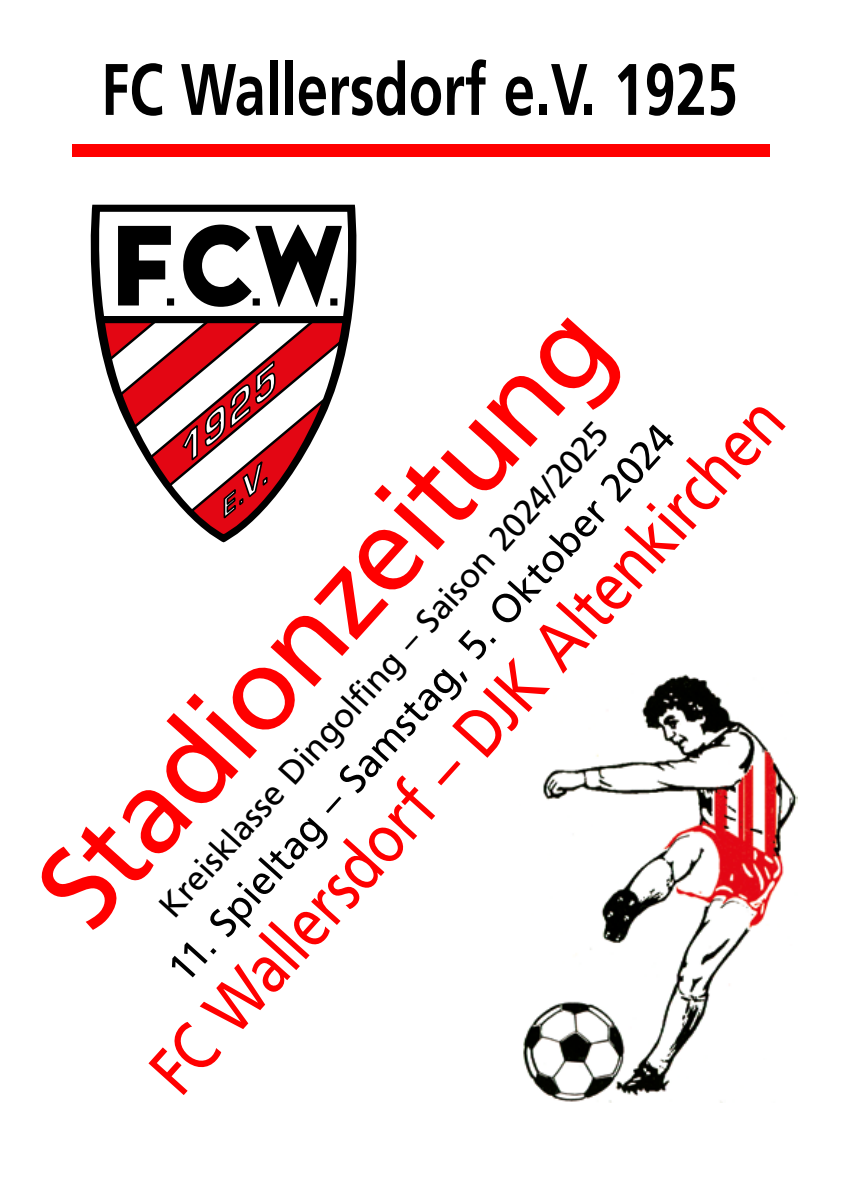
<style>
.page{position:relative;width:842px;height:1191px;background:#fff}
.page>*{position:absolute;margin:0;border:0;box-sizing:border-box;transform-origin:0 0}
.t1{font:116px "Frutiger LT Pro";color:#f00}
.t2{font:700 72.8px "Frutiger LT Pro";color:#000;scale:.77 1}
.t3{font:68px "Frutiger LT Pro";color:#f00;scale:.85 1}
.t4{font:40px "Frutiger LT Pro";color:#000}
.t5{font:34px "Frutiger LT Pro";color:#000}
</style>
<div class="page">
<img style="left:523px;top:674px;width:274px;height:428px">
<div style="left:73px;top:144px;width:697px;height:13px;background:#f00"></div>
<svg style="left:90px;top:205px;width:267px;height:337px"></svg>
<svg style="left:102px;top:319px;width:244px;height:220px"></svg>
<h2 class="t2" style="left:101px;top:47px;width:828px">FC Wallersdorf e.V. 1925</h2>
<h1 class="t1" style="left:10px;top:863px;width:790px;rotate:-48deg">Stadionzeitung</h1>
<h3 class="t3" style="left:133px;top:1056px;width:1071px;rotate:-48deg">FC Wallersdorf – DJK Altenkirchen</h3>
<p class="t5" style="left:151px;top:899px;width:654px;rotate:-48deg">Kreisklasse Dingolfing – Saison 2024/2025</p>
<p class="t4" style="left:158px;top:960px;width:735px;rotate:-48deg">11. Spieltag – Samstag, 5. Oktober 2024</p>
</div>
